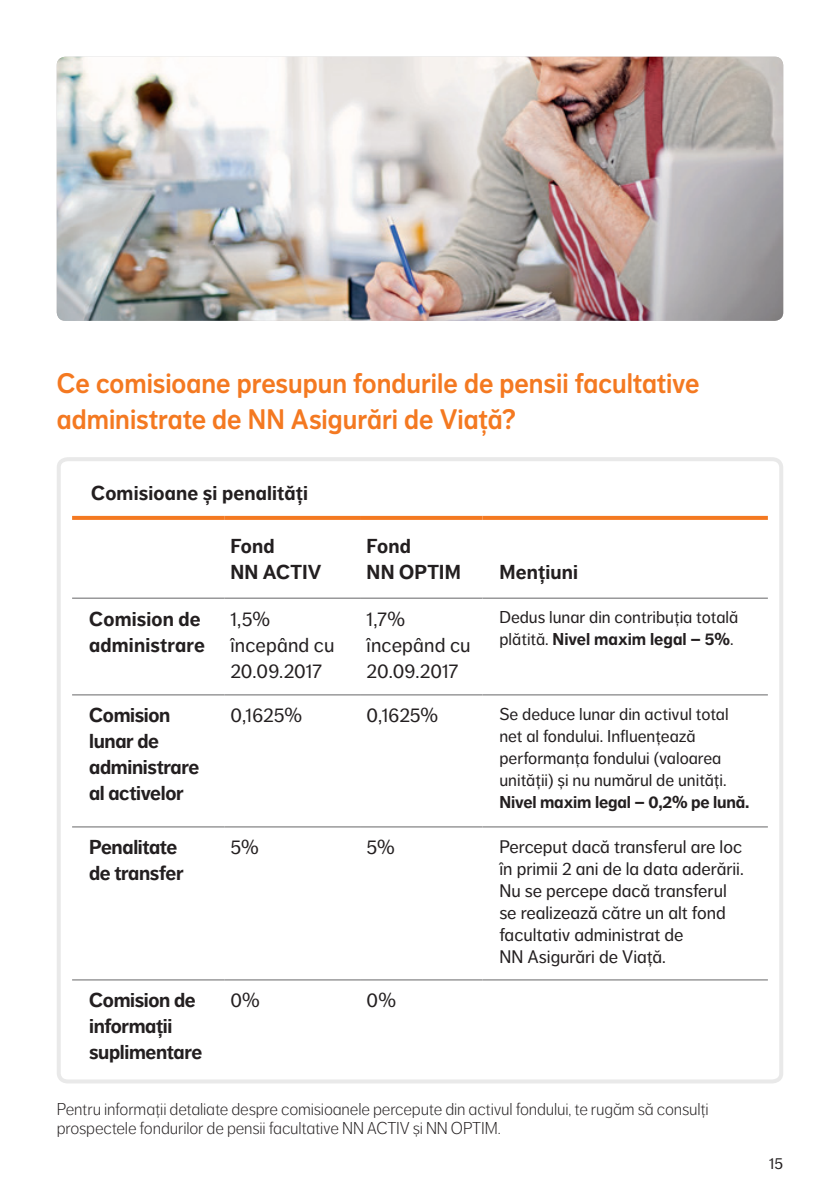
<style>
.page{position:relative;width:840px;height:1191px;background:#fff}
.page>*{position:absolute;margin:0;border:0;box-sizing:border-box;transform-origin:0 0}
.t1{font:28px/36px "NN Dagny Display";color:#f47921}
.t2{font:700 20px/26px "NN Dagny Text";letter-spacing:-.015em;color:#231f20}
.t3{font:20px/26px "NN Dagny Text";letter-spacing:.005em;color:#231f20}
.t4{font:700 20px/26px "NN Dagny Text";letter-spacing:.01em;color:#231f20}
.t5{font:700 20px/26px "NN Dagny Text";letter-spacing:.005em;color:#231f20}
.t6{font:18px/22px "NN Dagny Text";color:#231f20}
.t7{font:17px/22px "NN Dagny Text";color:#231f20}
.t8{font:300 17px/19px "NN Dagny Text";letter-spacing:-.01em;color:#231f20}
.t9{font:700 17px "NN Dagny Text";letter-spacing:-.01em;color:#231f20}
.t10{font:16px "NN Dagny Text";color:#231f20}
.s1{font-weight:700}
</style>
<div class="page">
<svg style="left:57px;top:457px;width:726px;height:627px"></svg>
<img style="left:57px;top:57px;width:725px;height:264px">
<h1 class="t1" style="left:57px;top:365px;width:644px">Ce comisioane presupun fondurile de pensii facultative administrate de NN Asigurări de Viață?</h1>
<p class="t4" style="left:91px;top:481px;width:218px">Comisioane și penalități</p>
<p class="t5" style="left:230px;top:533px;width:92px">Fond<br>NN ACTIV</p>
<p class="t4" style="left:366px;top:533px;width:96px">Fond<br>NN OPTIM</p>
<p class="t4" style="left:499px;top:559px;width:80px">Mențiuni</p>
<p class="t4" style="left:89px;top:606px;width:117px">Comision de administrare</p>
<p class="t3" style="left:230px;top:606px;width:105px">1,5% începând cu<br>20.09.2017</p>
<p class="t3" style="left:366px;top:606px;width:105px">1,7% începând cu<br>20.09.2017</p>
<p class="t7" style="left:499px;top:606px;width:240px">Dedus lunar din contribuția totală plătită. <span class="s1">Nivel maxim legal – 5%</span>.</p>
<p class="t2" style="left:89px;top:702px;width:112px">Comision lunar de administrare al activelor</p>
<p class="t3" style="left:230px;top:702px;width:73px">0,1625%</p>
<p class="t3" style="left:366px;top:702px;width:73px">0,1625%</p>
<p class="t7" style="left:499px;top:703px;width:231px">Se deduce lunar din activul total net al fondului. Influențează performanța fondului (valoarea unității) și nu numărul de unități.</p>
<p class="t9" style="left:499px;top:792px;width:251px">Nivel maxim legal – 0,2% pe lună.</p>
<p class="t2" style="left:89px;top:834px;width:96px">Penalitate de transfer</p>
<p class="t3" style="left:230px;top:834px;width:30px">5%</p>
<p class="t3" style="left:366px;top:834px;width:30px">5%</p>
<p class="t6" style="left:499px;top:835px;width:246px">Perceput dacă transferul are loc în primii 2 ani de la data aderării.<br>Nu se percepe dacă transferul se realizează către un alt fond facultativ administrat de<br>NN Asigurări de Viață.</p>
<p class="t2" style="left:89px;top:987px;width:115px">Comision de informații suplimentare</p>
<p class="t3" style="left:230px;top:987px;width:31px">0%</p>
<p class="t3" style="left:366px;top:987px;width:31px">0%</p>
<p class="t8" style="left:57px;top:1099px;width:653px">Pentru informații detaliate despre comisioanele percepute din activul fondului, te rugăm să consulți prospectele fondurilor de pensii facultative NN ACTIV și NN OPTIM.</p>
<p class="t10" style="left:768px;top:1154px;width:16px">15</p>
</div>
